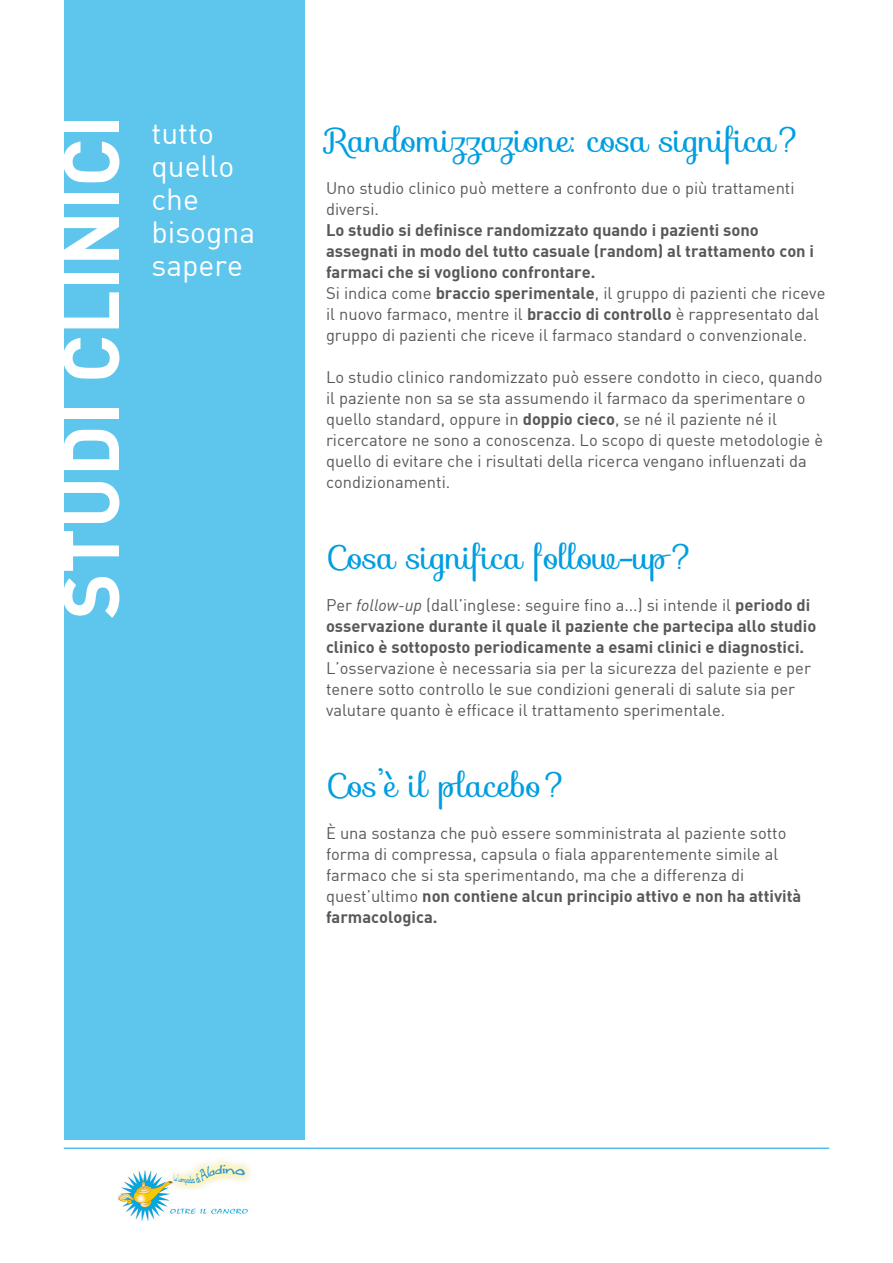
<style>
.page{position:relative;width:893px;height:1263px;background:#fff}
.page>*{position:absolute;margin:0;border:0;box-sizing:border-box;transform-origin:0 0}
.t1{font:78px "DIN Bold";color:#fff}
.t2{font:33px "Sofia";color:#009ee0}
.t3{font:30px/33px "DIN";color:#fff}
.t4{font:16.5px/21px "DIN";color:#58585a}
.t5{font:16.5px/21px "DIN Bold";color:#58585a}
.s1{font-family:"DIN Bold"}
.s2{font-family:"DIN"}
.s3{font-family:"DIN";font-style:italic}
</style>
<div class="page">
<img style="left:118px;top:1160px;width:132px;height:60px">
<hr style="left:64px;top:1148px;width:765px;height:1px;background:#009ee0">
<div style="left:64px;top:0;width:241px;height:1140px;background:#5ec5ed"></div>
<h1 class="t1" style="left:40px;top:619px;width:506px;rotate:-90deg">STUDI CLINICI</h1>
<h3 class="t3" style="left:151px;top:116px;width:105px">tutto quello che bisogna sapere</h3>
<p class="t2" style="left:326px;top:115px;width:479px">Randomizzazione: cosa significa?</p>
<p class="t4" style="left:326px;top:178px;width:470px">Uno studio clinico può mettere a confronto due o più trattamenti diversi.</p>
<p class="t5" style="left:326px;top:219px;width:490px">Lo studio si definisce randomizzato quando i pazienti sono assegnati in modo del tutto casuale (random) al trattamento con i farmaci che si vogliono confrontare.</p>
<p class="t4" style="left:326px;top:283px;width:501px">Si indica come <span class="s1">braccio sperimentale</span>, il gruppo di pazienti che riceve il nuovo farmaco, mentre il <span class="s1">braccio di controllo</span> è rappresentato dal gruppo di pazienti che riceve il farmaco standard o convenzionale.</p>
<p class="t4" style="left:326px;top:367px;width:499px">Lo studio clinico randomizzato può essere condotto in cieco, quando il paziente non sa se sta assumendo il farmaco da sperimentare o quello standard, oppure in <span class="s1">doppio cieco</span>, se né il paziente né il ricercatore ne sono a conoscenza. Lo scopo di queste metodologie è quello di evitare che i risultati della ricerca vengano influenzati da condizionamenti.</p>
<p class="t2" style="left:326px;top:532px;width:372px">Cosa significa follow-up?</p>
<p class="t5" style="left:326px;top:594px;width:492px"><span class="s2">Per</span> <span class="s3">follow-up</span> <span class="s2">(dall’inglese: seguire fino a...) si intende il</span> periodo di osservazione durante il quale il paziente che partecipa allo studio clinico è sottoposto periodicamente a esami clinici e diagnostici.</p>
<p class="t4" style="left:326px;top:658px;width:486px">L’osservazione è necessaria sia per la sicurezza del paziente e per tenere sotto controllo le sue condizioni generali di salute sia per valutare quanto è efficace il trattamento sperimentale.</p>
<p class="t2" style="left:326px;top:760px;width:245px">Cos’è il placebo?</p>
<p class="t4" style="left:326px;top:823px;width:477px">È una sostanza che può essere somministrata al paziente sotto forma di compressa, capsula o fiala apparentemente simile al farmaco che si sta sperimentando, ma che a differenza di quest’ultimo <span class="s1">non contiene alcun principio attivo e non ha attività farmacologica.</span></p>
</div>
